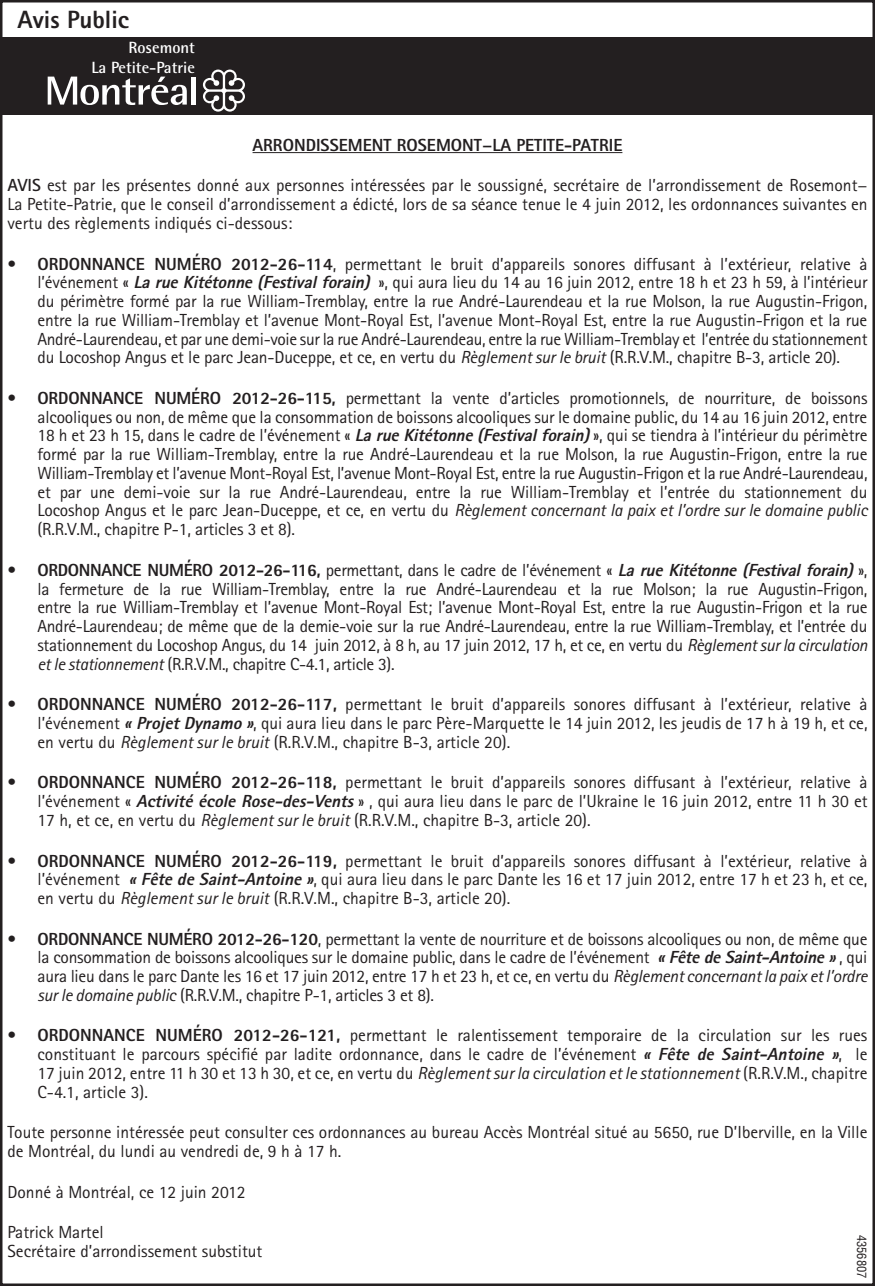
<style>
.page{position:relative;width:875px;height:1286px;background:#fff}
.page>*{position:absolute;margin:0;border:0;box-sizing:border-box;transform-origin:0 0}
.t1{font:800 25px "Rotis Sans Serif";color:#231f20}
.t2{font:17.5px/18.8px "Rotis Sans Serif";color:#231f20;text-align:justify}
.t3{font:800 17.5px "Rotis Sans Serif";color:#231f20}
.t4{font:700 16.25px/19.5px "Rotis Semi Sans";color:#fff;text-align:right}
.t5{font:condensed 12.5px "Helvetica";color:#231f20}
.s1{font-weight:700}
.s2{font-weight:800}
.s3{font-weight:800;font-style:italic}
.s4{font-style:italic}
</style>
<div class="page">
<div style="left:0;top:38px;width:875px;height:77px;background:#231f20"></div>
<svg style="left:48px;top:77px;width:139px;height:28px"></svg>
<div style="left:191px;top:77px;width:5px;height:28px;background:#fff"></div>
<svg style="left:203px;top:70px;width:42px;height:42px"></svg>
<hr style="left:253px;top:152px;width:369px;height:1px;background:#231f20">
<h1 class="t1" style="left:18px;top:3px;width:113px">Avis Public</h1>
<p class="t4" style="left:91px;top:38px;width:105px">Rosemont<br>La Petite-Patrie</p>
<p class="t3" style="left:253px;top:134px;width:371px">ARRONDISSEMENT ROSEMONT−LA PETITE-PATRIE</p>
<p class="t2" style="left:7px;top:176px;width:862px"><span class="s1">AVIS</span> est par les présentes donné aux personnes intéressées par le soussigné, secrétaire de l’arrondissement de Rosemont− La Petite-Patrie, que le conseil d’arrondissement a édicté, lors de sa séance tenue le 4 juin 2012, les ordonnances suivantes en vertu des règlements indiqués ci-dessous:</p>
<p class="t2" style="left:37px;top:254px;width:832px;text-indent:-30px">• <span class="s2">ORDONNANCE NUMÉRO 2012-26-114</span>, permettant le bruit d’appareils sonores diffusant à l’extérieur, relative à l’événement « <span class="s3">LarueKitétonne(Festivalforain)</span> », qui aura lieu du 14 au 16 juin 2012, entre 18 h et 23 h 59, à l’intérieur du périmètre formé par la rue William-Tremblay, entre la rue André-Laurendeau et la rue Molson, la rue Augustin-Frigon, entre la rue William-Tremblay et l’avenue Mont-Royal Est, l’avenue Mont-Royal Est, entre la rue Augustin-Frigon et la rue André-Laurendeau, et par une demi-voie sur la rue André-Laurendeau, entre la rue William-Tremblay et l’entrée du stationnement du Locoshop Angus et le parc Jean-Duceppe, et ce, en vertu du <span class="s4">Règlement sur le bruit</span> (R.R.V.M., chapitre B-3, article 20).</p>
<p class="t2" style="left:37px;top:388px;width:832px;text-indent:-30px">• <span class="s2">ORDONNANCE NUMÉRO 2012-26-115,</span> permettant la vente d’articles promotionnels, de nourriture, de boissons alcooliques ou non, de même que la consommation de boissons alcooliques sur le domaine public, du 14 au 16 juin 2012, entre 18 h et 23 h 15, dans le cadre de l’événement « <span class="s3">LarueKitétonne(Festivalforain)</span>», qui se tiendra à l’intérieur du périmètre formé par la rue William-Tremblay, entre la rue André-Laurendeau et la rue Molson, la rue Augustin-Frigon, entre la rue William-Tremblay et l’avenue Mont-Royal Est, l’avenue Mont-Royal Est, entre la rue Augustin-Frigon et la rue André-Laurendeau, et par une demi-voie sur la rue André-Laurendeau, entre la rue William-Tremblay et l’entrée du stationnement du Locoshop Angus et le parc Jean-Duceppe, et ce, en vertu du <span class="s4">Règlement concernant la paix et l’ordre sur le domaine public </span>(R.R.V.M., chapitre P-1, articles 3 et 8).</p>
<p class="t2" style="left:37px;top:560px;width:832px;text-indent:-30px">• <span class="s2">ORDONNANCE NUMÉRO 2012-26-116,</span> permettant, dans le cadre de l’événement « <span class="s3">La rue Kitétonne (Festival forain)</span>», la fermeture de la rue William-Tremblay, entre la rue André-Laurendeau et la rue Molson; la rue Augustin-Frigon, entre la rue William-Tremblay et l’avenue Mont-Royal Est; l’avenue Mont-Royal Est, entre la rue Augustin-Frigon et la rue André-Laurendeau; de même que de la demie-voie sur la rue André-Laurendeau, entre la rue William-Tremblay, et l’entrée du stationnement du Locoshop Angus, du 14 juin 2012, à 8 h, au 17 juin 2012, 17 h, et ce, en vertu du <span class="s4">Règlement sur la circulation et le stationnement</span> (R.R.V.M., chapitre C-4.1, article 3).</p>
<p class="t2" style="left:37px;top:695px;width:832px;text-indent:-30px">• <span class="s2">ORDONNANCE NUMÉRO 2012-26-117,</span> permettant le bruit d’appareils sonores diffusant à l’extérieur, relative à l’événement <span class="s3">«ProjetDynamo »</span>, qui aura lieu dans le parc Père-Marquette le 14 juin 2012, les jeudis de 17 h à 19 h, et ce, en vertu du <span class="s4">Règlement sur le bruit</span> (R.R.V.M., chapitre B-3, article 20).</p>
<p class="t2" style="left:37px;top:773px;width:832px;text-indent:-30px">• <span class="s2">ORDONNANCE NUMÉRO 2012-26-118,</span> permettant le bruit d’appareils sonores diffusant à l’extérieur, relative à l’événement « <span class="s3">ActivitéécoleRose-des-Vents</span>» , qui aura lieu dans le parc de l’Ukraine le 16 juin 2012, entre 11 h 30 et 17 h, et ce, en vertu du <span class="s4">Règlement sur le bruit</span> (R.R.V.M., chapitre B-3, article 20).</p>
<p class="t2" style="left:38px;top:851px;width:832px;text-indent:-30px">• <span class="s2">ORDONNANCE NUMÉRO 2012-26-119,</span> permettant le bruit d’appareils sonores diffusant à l’extérieur, relative à l’événement <span class="s3">«FêtedeSaint-Antoine»</span>, qui aura lieu dans le parc Dante les 16 et 17 juin 2012, entre 17 h et 23 h, et ce, en vertu du <span class="s4">Règlement sur le bruit</span> (R.R.V.M., chapitre B-3, article 20).</p>
<p class="t2" style="left:38px;top:929px;width:832px;text-indent:-30px">• <span class="s2">ORDONNANCE NUMÉRO 2012-26-120</span>, permettant la vente de nourriture et de boissons alcooliques ou non, de même que la consommation de boissons alcooliques sur le domaine public, dans le cadre de l’événement <span class="s3">«FêtedeSaint-Antoine»</span>, qui aura lieu dans le parc Dante les 16 et 17 juin 2012, entre 17 h et 23 h, et ce, en vertu du <span class="s4">Règlement concernant la paix et l’ordre sur le domaine public</span> (R.R.V.M., chapitre P-1, articles 3 et 8).</p>
<p class="t2" style="left:37px;top:1026px;width:832px;text-indent:-30px">• <span class="s2">ORDONNANCE NUMÉRO 2012-26-121,</span> permettant le ralentissement temporaire de la circulation sur les rues constituant le parcours spécifié par ladite ordonnance, dans le cadre de l’événement <span class="s3">« Fête de Saint-Antoine »</span>, le 17 juin 2012, entre 11 h 30 et 13 h 30, et ce, en vertu du <span class="s4">Règlement sur la circulation et le stationnement</span> (R.R.V.M., chapitre C-4.1, article 3).</p>
<p class="t2" style="left:7px;top:1123px;width:862px">Toute personne intéressée peut consulter ces ordonnances au bureau Accès Montréal situé au 5650, rue D’Iberville, en la Ville de Montréal, du lundi au vendredi de, 9 h à 17 h.</p>
<p class="t2" style="left:7px;top:1182px;width:240px">Donné à Montréal, ce 12 juin 2012</p>
<p class="t2" style="left:7px;top:1223px;width:256px">Patrick Martel<br>Secrétaire d’arrondissement substitut</p>
<p class="t5" style="left:869px;top:1234px;width:45px;rotate:90deg">4356807</p>
</div>
